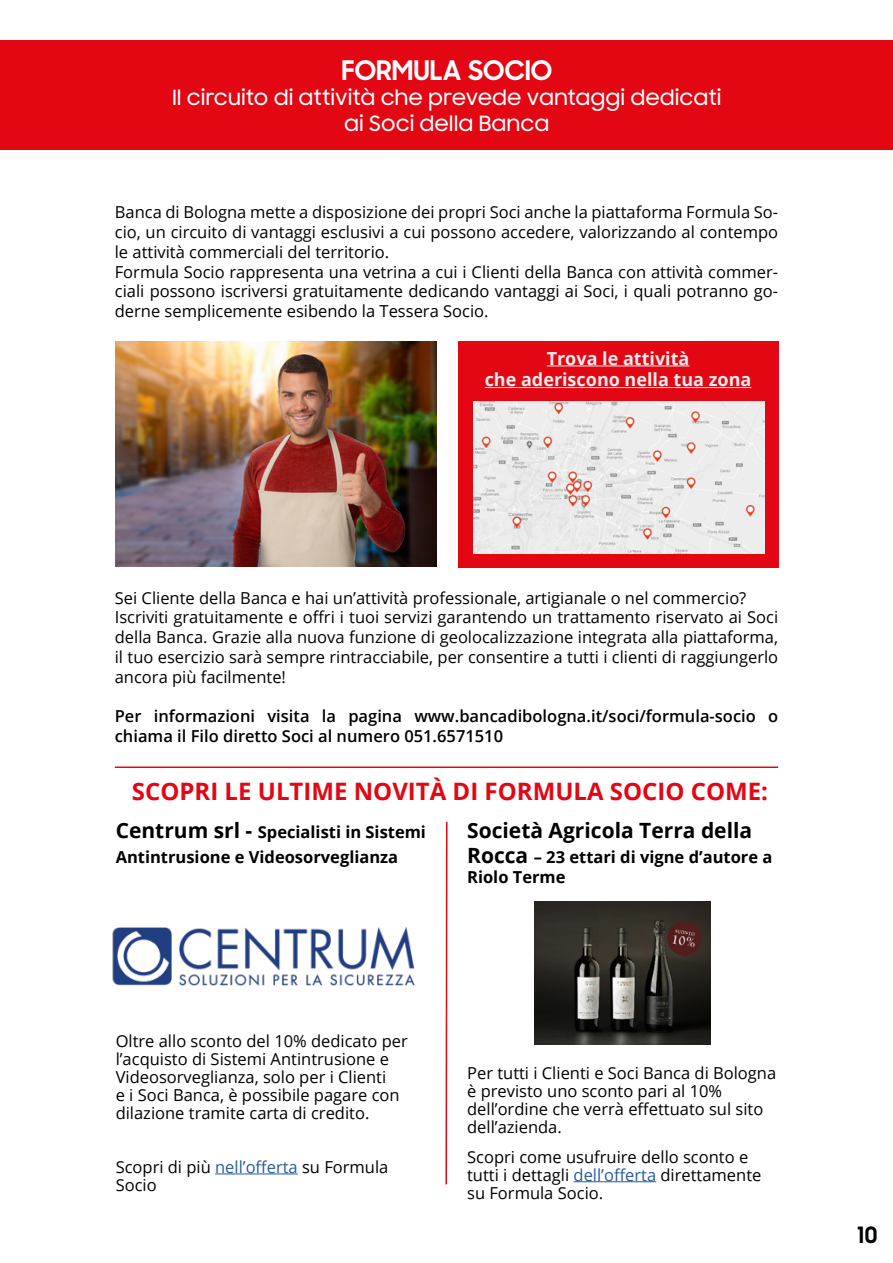
<style>
.page{position:relative;width:893px;height:1263px;background:#fff}
.page>*{position:absolute;margin:0;border:0;box-sizing:border-box;transform-origin:0 0}
.t1{font:700 27px "Samsung Sharp Sans";color:#fff}
.t2{font:700 24px "Open Sans";color:#e30613}
.t3{font:700 22.5px "Samsung Sharp Sans";color:#000}
.t4{font:500 21px/25.2px "Samsung Sharp Sans";color:#fff;text-align:center}
.t5{font:700 21px "Open Sans";color:#000}
.t6{font:700 18px/21.6px "Open Sans";color:#ededed;text-align:center}
.t7{font:16.5px/18px "Open Sans";color:#000}
.t8{font:600 16.5px/19.8px "Open Sans";color:#000}
.t9{font:700 16.5px/25.2px "Open Sans";color:#000}
.s1{font-size:21px}
.s2{color:#275b9b}
</style>
<div class="page">
<img style="left:116px;top:341px;width:321px;height:226px">
<div style="left:0;top:41px;width:893px;height:109px;background:#e30613"></div>
<hr style="left:115px;top:766px;width:663px;height:2px;background:#e30613">
<svg style="left:445px;top:821px;width:3px;height:364px"></svg>
<div style="left:458px;top:341px;width:320px;height:227px;background:#e30613"></div>
<hr style="left:547px;top:365px;width:142px;height:1px;background:#ededed">
<hr style="left:485px;top:387px;width:266px;height:1px;background:#ededed">
<img style="left:473px;top:401px;width:291px;height:153px">
<hr style="left:215px;top:1173px;width:83px;height:1px;background:#275b9b">
<hr style="left:574px;top:1181px;width:82px;height:1px;background:#275b9b">
<img style="left:112px;top:927px;width:303px;height:58px">
<img style="left:535px;top:901px;width:176px;height:144px">
<h1 class="t1" style="left:341px;top:51px;width:212px">FORMULA SOCIO</h1>
<p class="t4" style="left:172px;top:84px;width:551px">Il circuito di attività che prevede vantaggi dedicati ai Soci della Banca</p>
<p class="t7" style="left:115px;top:202px;width:665px;line-height:19.8px">Banca di Bologna mette a disposizione dei propri Soci anche la piattaforma Formula So&shy;cio, un circuito di vantaggi esclusivi a cui possono accedere, valorizzando al contempo le attività commerciali del territorio.<br>Formula Socio rappresenta una vetrina a cui i Clienti della Banca con attività commer&shy;ciali possono iscriversi gratuitamente dedicando vantaggi ai Soci, i quali potranno go&shy;derne semplicemente esibendo la Tessera Socio.</p>
<p class="t6" style="left:485px;top:347px;width:268px">Trova le attività<br>che aderiscono nella tua zona</p>
<p class="t7" style="left:115px;top:587px;width:665px;line-height:19.8px">Sei Cliente della Banca e hai un’attività professionale, artigianale o nel commercio?<br>Iscriviti gratuitamente e offri i tuoi servizi garantendo un trattamento riservato ai Soci della Banca. Grazie alla nuova funzione di geolocalizzazione integrata alla piattaforma, il tuo esercizio sarà sempre rintracciabile, per consentire a tutti i clienti di raggiungerlo ancora più facilmente!</p>
<p class="t8" style="left:115px;top:706px;width:665px">Per informazioni visita la pagina www.bancadibologna.it/soci/formula-socio o chiama il Filo diretto Soci al numero 051.6571510</p>
<h2 class="t2" style="left:132px;top:774px;width:638px">SCOPRI LE ULTIME NOVITÀ DI FORMULA SOCIO COME:</h2>
<p class="t9" style="left:116px;top:819px;width:312px"><span class="s1">Centrum srl -</span> Specialisti in Sistemi<br>Antintrusione e Videosorveglianza</p>
<p class="t5" style="left:467px;top:815px;width:287px">Società Agricola Terra della</p>
<p class="t9" style="left:467px;top:847px;width:307px;line-height:19.8px"><span class="s1">Rocca</span> – 23 ettari di vigne d’autore a<br>Riolo Terme</p>
<p class="t7" style="left:116px;top:1031px;width:294px">Oltre allo sconto del 10% dedicato per l’acquisto di Sistemi Antintrusione e Videosorveglianza, solo per i Clienti<br>e i Soci Banca, è possibile pagare con dilazione tramite carta di credito.</p>
<p class="t7" style="left:116px;top:1157px;width:274px">Scopri di più <span class="s2">nell’offerta</span> su Formula<br>Socio</p>
<p class="t7" style="left:467px;top:1063px;width:311px">Per tutti i Clienti e Soci Banca di Bologna è previsto uno sconto pari al 10% dell’ordine che verrà effettuato sul sito dell’azienda.</p>
<p class="t7" style="left:467px;top:1147px;width:296px">Scopri come usufruire dello sconto e tutti i dettagli <span class="s2">dell’offerta</span> direttamente su Formula Socio.</p>
<h3 class="t3" style="left:857px;top:1218px;width:22px">10</h3>
</div>
